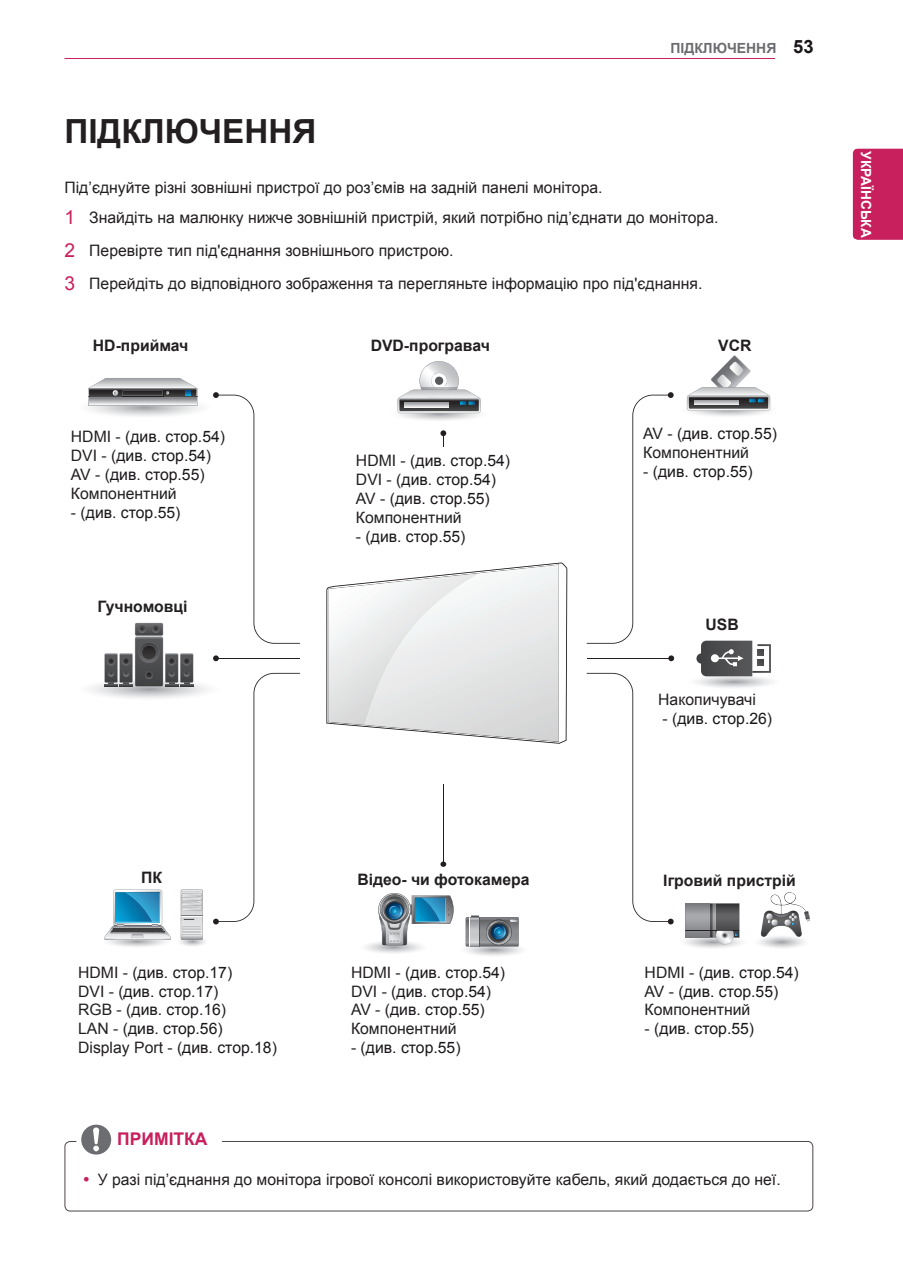
<style>
.page{position:relative;width:903px;height:1275px;background:#fff}
.page>*{position:absolute;margin:0;border:0;box-sizing:border-box;transform-origin:0 0}
.Chapter{font:700 33.25px "Arial";color:#231f20}
.t1{font:700 21px "Arial";color:#fff}
.t2{font:700 18.38px "Arial";color:#1a161a}
.Title-note{font:700 17.5px "Arial";color:#c8205d}
.Image{font:15.75px "Arial";color:#1a161a}
._1-Body{font:15.75px "Arial";color:#231f20}
.Image-2{font:15.75px "Arial";color:#231f20}
.Body-Bullet{font:15.75px "Arial";color:#231f20}
.Body-Bold-Center{font:700 15.75px "Arial";color:#231f20}
.Body{font:15.75px "Arial";color:#231f20}
.t3{font:700 14px "Arial";color:#6c6d70}
.t4{font:700 14px "Arial";color:#fff}
.s1{font-size:19.25px;color:#c8205d}
.s2{color:#231f20}
.s3{color:#1a161a}
</style>
<div class="page">
<hr style="left:64px;top:58px;width:711px;height:1px;background:#c8205d">
<div style="left:853px;top:149px;width:50px;height:91px;background:#c8205d"></div>
<div style="left:64px;top:1141px;width:749px;height:70px;border:1px solid #4c4649;border-radius:5px"></div>
<div style="left:107px;top:1129px;width:111px;height:22px;background:#fff"></div>
<div style="left:78px;top:1125px;width:38px;height:29px;background:#fff"></div>
<svg style="left:81px;top:1125px;width:30px;height:29px"></svg>
<svg style="left:397px;top:361px;width:84px;height:59px"></svg>
<svg style="left:366px;top:893px;width:156px;height:63px"></svg>
<svg style="left:88px;top:378px;width:212px;height:569px"></svg>
<hr style="left:443px;top:433px;width:1px;height:111px;background:#231f20">
<svg style="left:440px;top:430px;width:6px;height:6px"></svg>
<hr style="left:443px;top:784px;width:1px;height:80px;background:#231f20">
<svg style="left:440px;top:861px;width:6px;height:6px"></svg>
<svg style="left:587px;top:356px;width:223px;height:592px"></svg>
<svg style="left:326px;top:563px;width:241px;height:181px"></svg>
<img style="left:328px;top:573px;width:37px;height:152px">
<img style="left:365px;top:565px;width:194px;height:176px">
<img style="left:761px;top:892px;width:46px;height:45px">
<p class="t3" style="left:670px;top:39px;width:108px">ПІДКЛЮЧЕННЯ</p>
<p class="t2" style="left:793px;top:35px;width:22px">53</p>
<p class="Chapter" style="left:64px;top:110px;width:253px">ПІДКЛЮЧЕННЯ</p>
<p class="Body" style="left:64px;top:177px;width:539px">Під’єднуйте різні зовнішні пристрої до роз’ємів на задній панелі монітора.</p>
<p class="_1-Body" style="left:64px;top:207px;width:655px"><span class="s1">1</span> Знайдіть на малюнку нижче зовнішній пристрій, який потрібно під’єднати до монітора.</p>
<p class="_1-Body" style="left:64px;top:240px;width:391px"><span class="s1">2</span> Перевірте тип під'єднання зовнішнього пристрою.</p>
<p class="_1-Body" style="left:64px;top:273px;width:639px"><span class="s1">3</span> Перейдіть до відповідного зображення та перегляньте інформацію про під'єднання.</p>
<p class="Body-Bold-Center" style="left:93px;top:335px;width:97px">HD-приймач</p>
<p class="Body-Bold-Center" style="left:371px;top:335px;width:121px">DVD-програвач</p>
<p class="Body-Bold-Center" style="left:718px;top:335px;width:35px">VCR</p>
<p class="Image" style="left:71px;top:427px;width:156px"><span class="s2">HDMI - (</span>див. стор.54<span class="s2">)</span></p>
<p class="Image" style="left:71px;top:445px;width:142px"><span class="s2">DVI - (</span>див. стор.54<span class="s2">)</span></p>
<p class="Image" style="left:71px;top:464px;width:135px"><span class="s2">AV - (</span>див. стор.55<span class="s2">)</span></p>
<p class="Image-2" style="left:71px;top:483px;width:107px">Компонентний</p>
<p class="Image" style="left:71px;top:502px;width:111px"><span class="s2">- (</span>див. стор.55<span class="s2">)</span></p>
<p class="Body-Bold-Center" style="left:98px;top:596px;width:91px">Гучномовці</p>
<p class="Image" style="left:356px;top:450px;width:156px"><span class="s2">HDMI - (</span>див. стор.54<span class="s2">)</span></p>
<p class="Image" style="left:356px;top:469px;width:142px"><span class="s2">DVI - (</span>див. стор.54<span class="s2">)</span></p>
<p class="Image" style="left:356px;top:488px;width:135px"><span class="s2">AV - (</span>див. стор.55<span class="s2">)</span></p>
<p class="Image-2" style="left:356px;top:507px;width:107px">Компонентний</p>
<p class="Image" style="left:356px;top:526px;width:111px"><span class="s2">- (</span>див. стор.55<span class="s2">)</span></p>
<p class="Image" style="left:643px;top:424px;width:135px"><span class="s2">AV - (</span>див. стор.55<span class="s2">)</span></p>
<p class="Image-2" style="left:643px;top:442px;width:107px">Компонентний</p>
<p class="Image" style="left:643px;top:461px;width:111px"><span class="s2">- (</span>див. стор.55<span class="s2">)</span></p>
<p class="Body-Bold-Center" style="left:705px;top:614px;width:35px">USB</p>
<p class="Image-2" style="left:658px;top:689px;width:99px">Накопичувачі</p>
<p class="Image" style="left:662px;top:708px;width:111px"><span class="s2">- (</span>див. стор.26<span class="s2">)</span></p>
<p class="t4" style="left:875px;top:151px;width:88px;rotate:90deg">УКРАЇНСЬКА</p>
<p class="t1" style="left:883px;top:175px;width:41px;rotate:90deg">УКР</p>
<p class="Body-Bold-Center" style="left:141px;top:867px;width:22px">ПК</p>
<p class="Body-Bold-Center" style="left:663px;top:870px;width:134px">Ігровий пристрій</p>
<p class="Body-Bold-Center" style="left:357px;top:869px;width:174px">Відео- чи фотокамера</p>
<p class="Image" style="left:78px;top:962px;width:156px"><span class="s2">HDMI - (</span>див. стор.17<span class="s2">)</span></p>
<p class="Image" style="left:78px;top:981px;width:142px"><span class="s2">DVI - (</span>див. стор.17<span class="s2">)</span></p>
<p class="Image" style="left:78px;top:1000px;width:150px"><span class="s2">RGB - (</span>див. стор.16<span class="s2">)</span></p>
<p class="Image" style="left:78px;top:1018px;width:146px"><span class="s2">LAN - (</span>див. стор.56<span class="s2">)</span></p>
<p class="Image-2" style="left:78px;top:1037px;width:200px">Display Port - (<span class="s3">див. стор.18</span>)</p>
<p class="Title-note" style="left:117px;top:1128px;width:92px">ПРИМІТКА</p>
<p class="Image" style="left:351px;top:962px;width:156px"><span class="s2">HDMI - (</span>див. стор.54<span class="s2">)</span></p>
<p class="Image" style="left:351px;top:981px;width:142px"><span class="s2">DVI - (</span>див. стор.54<span class="s2">)</span></p>
<p class="Image" style="left:351px;top:1000px;width:135px"><span class="s2">AV - (</span>див. стор.55<span class="s2">)</span></p>
<p class="Image-2" style="left:351px;top:1018px;width:107px">Компонентний</p>
<p class="Image" style="left:351px;top:1037px;width:111px"><span class="s2">- (</span>див. стор.55<span class="s2">)</span></p>
<p class="Image" style="left:645px;top:962px;width:156px"><span class="s2">HDMI - (</span>див. стор.54<span class="s2">)</span></p>
<p class="Image" style="left:645px;top:981px;width:135px"><span class="s2">AV - (</span>див. стор.55<span class="s2">)</span></p>
<p class="Image-2" style="left:645px;top:1000px;width:107px">Компонентний</p>
<p class="Image" style="left:645px;top:1018px;width:111px"><span class="s2">- (</span>див. стор.55<span class="s2">)</span></p>
<p class="Body-Bullet" style="left:98px;top:1169px;width:684px">У разі під’єднання до монітора ігрової консолі використовуйте кабель, який додається до неї.</p>
</div>
